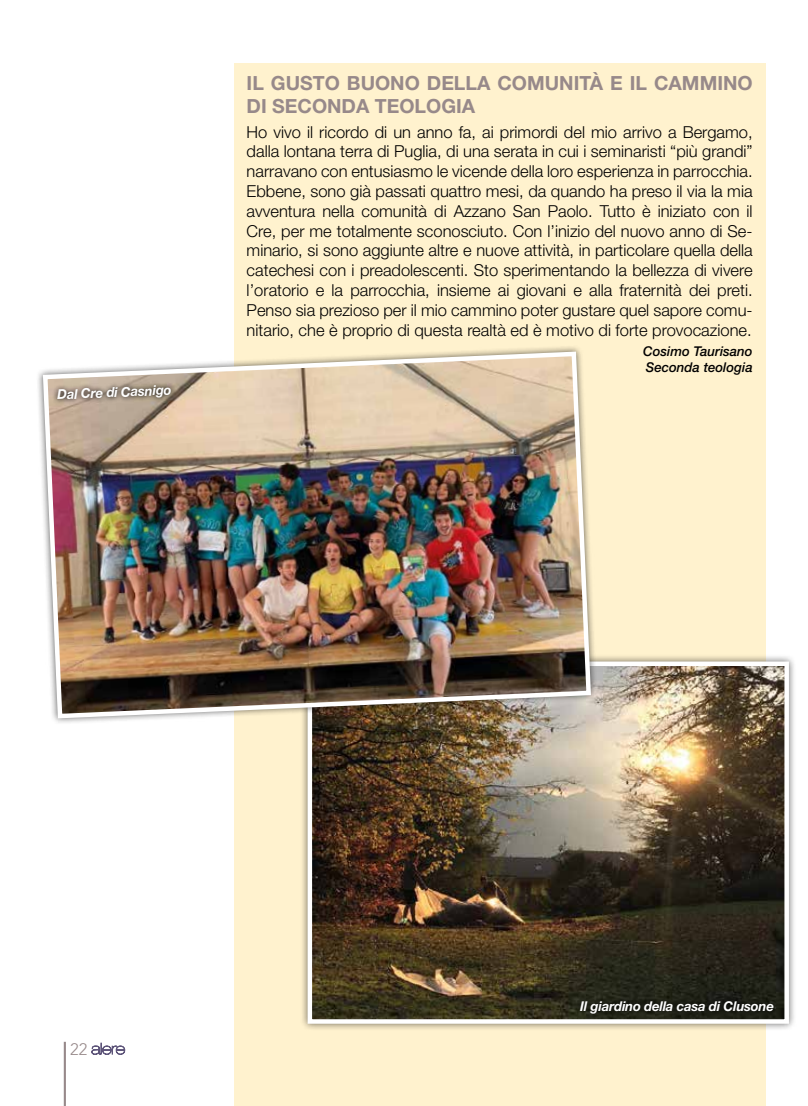
<style>
.page{position:relative;width:808px;height:1106px;background:#fff}
.page>*{position:absolute;margin:0;border:0;box-sizing:border-box;transform-origin:0 0}
.t1{font:700 19.5px/23.4px "Helvetica Neue LT Std";color:#97898a}
.t2{font:300 16.5px/19.8px "Helvetica Neue LT Std";color:#000;text-align:justify}
.t3{font:300 16.5px "Avenir";color:#97898a}
.t4{font:italic 700 13.5px "Helvetica Neue";letter-spacing:-.015em;color:#fff}
.t5{font:italic 500 13.5px/16.2px "Helvetica Neue";color:#000}
</style>
<div class="page">
<div style="left:234px;top:64px;width:531px;height:1042px;background:#fff2ce"></div>
<div style="left:300px;top:654px;width:496px;height:377px;background:#000;opacity:.6"></div>
<img style="left:313px;top:666px;width:471px;height:352px">
<div style="left:308px;top:661px;width:481px;height:362px;border:4px solid #fff"></div>
<svg style="left:575px;top:995px;width:203px;height:23px;fill:#1b1d13"></svg>
<div style="left:36px;top:345px;width:562px;height:380px;background:#000;opacity:.6"></div>
<img style="left:41px;top:349px;width:552px;height:371px">
<svg style="left:52px;top:380px;width:124px;height:25px"></svg>
<hr style="left:64px;top:1041px;width:2px;height:65px;background:#97898a">
<svg style="left:91px;top:1042px;width:34px;height:12px"></svg>
<p class="t4" style="left:57px;top:386px;width:116px;rotate:-2deg">Dal Cre di Casnigo</p>
<p class="t1" style="left:247px;top:71px;width:508px">IL GUSTO BUONO DELLA COMUNITÀ E IL CAMMINO<br>DI SECONDA TEOLOGIA</p>
<p class="t2" style="left:247px;top:121px;width:508px">Ho vivo il ricordo di un anno fa, ai primordi del mio arrivo a Bergamo, dalla lontana terra di Puglia, di una serata in cui i seminaristi “più grandi” narravano con entusiasmo le vicende della loro esperienza in parrocchia.<br>Ebbene, sono già passati quattro mesi, da quando ha preso il via la mia avventura nella comunità di Azzano San Paolo. Tutto è iniziato con il Cre, per me totalmente sconosciuto. Con l’inizio del nuovo anno di Se&shy;minario, si sono aggiunte altre e nuove attività, in particolare quella della catechesi con i preadolescenti. Sto sperimentando la bellezza di vivere l’oratorio e la parrocchia, insieme ai giovani e alla fraternità dei preti.<br>Penso sia prezioso per il mio cammino poter gustare quel sapore comu&shy;nitario, che è proprio di questa realtà ed è motivo di forte provocazione.</p>
<p class="t5" style="left:643px;top:343px;width:111px">Cosimo Taurisano<br>Seconda teologia</p>
<p class="t3" style="left:70px;top:1039px;width:19px">22</p>
<p class="t4" style="left:580px;top:997px;width:195px">Il giardino della casa di Clusone</p>
</div>
